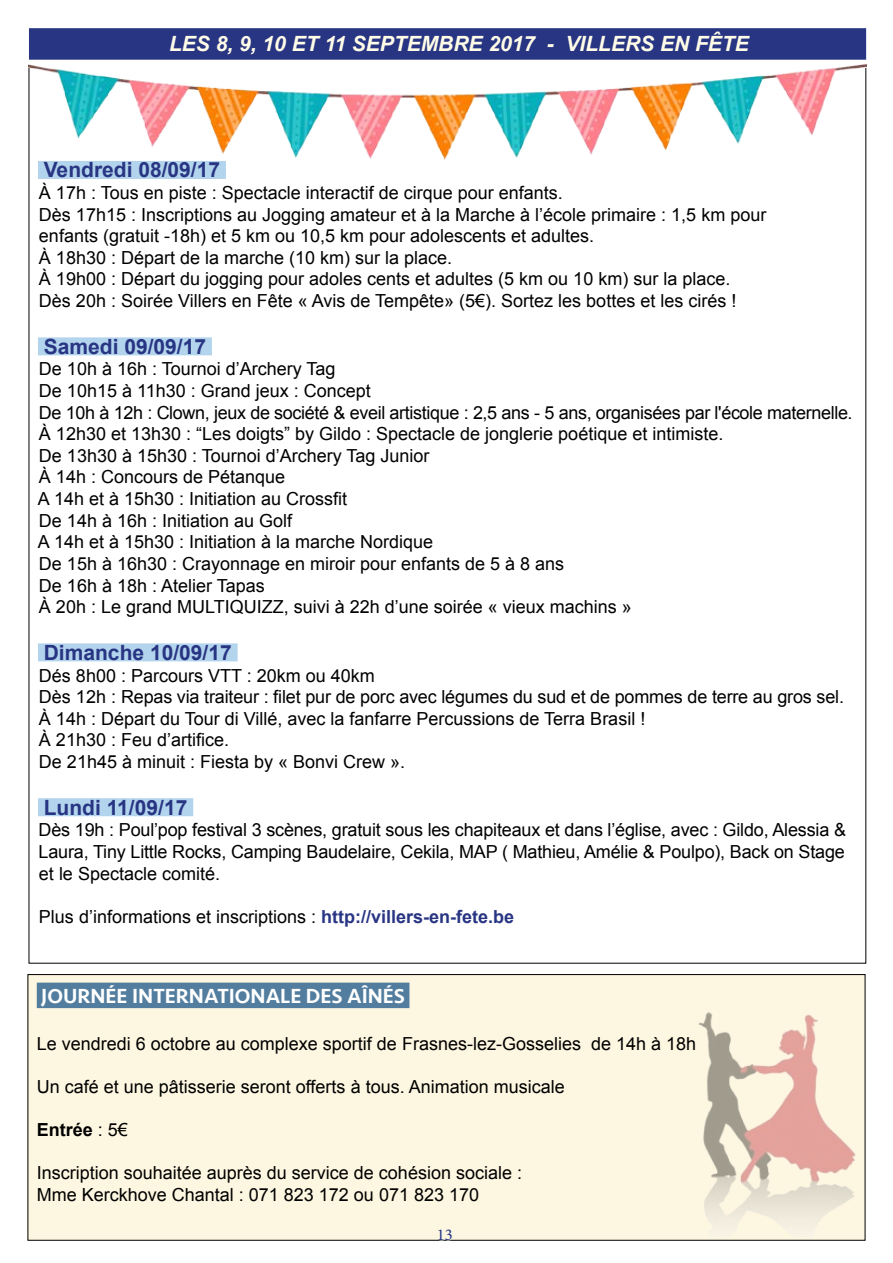
<style>
.page{position:relative;width:893px;height:1263px;background:#fff}
.page>*{position:absolute;margin:0;border:0;box-sizing:border-box;transform-origin:0 0}
.t1{font:700 21px "Arial";color:#283583}
.t2{font:italic 700 21px "Arial";color:#fffde8}
.t3{font:500 21px "Seravek";color:#fff}
.t4{font:18px/21.6px "Arial";color:#000}
.t5{font:700 18px "Arial";color:#000}
.t6{font:16.5px "Minion Pro";color:#283583}
.s1{color:#fff}
.s2{font-weight:700;color:#283583}
.s3{font-weight:400}
</style>
<div class="page">
<div style="left:29px;top:28px;width:837px;height:32px;background:#283583"></div>
<div style="left:38px;top:337px;width:174px;height:18px;background:#b3d4ed"></div>
<div style="left:38px;top:643px;width:200px;height:18px;background:#b3d4ed"></div>
<div style="left:38px;top:798px;width:155px;height:18px;background:#b3d4ed"></div>
<div style="left:28px;top:974px;width:837px;height:266px;background:#fdf6e0"></div>
<div style="left:37px;top:983px;width:372px;height:25px;background:#527d9e"></div>
<img style="left:29px;top:59px;width:837px;height:120px">
<img style="left:666px;top:1000px;width:200px;height:240px">
<div style="left:439px;top:1230px;width:13px;height:11px;background:#daeae8;opacity:.75"></div>
<p class="t2" style="left:169px;top:30px;width:581px">LES 8, 9, 10 ET 11 SEPTEMBRE 2017 - VILLERS EN FÊTE</p>
<p class="t1" style="left:44px;top:156px;width:178px">Vendredi 08/09/17</p>
<p class="t4" style="left:39px;top:182px;width:729px">À 17h : Tous en piste : Spectacle interactif de cirque pour enfants.<br>Dès 17h15 : Inscriptions au Jogging amateur et à la Marche à l’école primaire : 1,5 km pour enfants (gratuit -18h) et 5 km ou 10,5 km pour adolescents et adultes.<br>À 18h30 : Départ de la marche (10 km) sur la place.<br>À 19h00 : Départ du jogging pour adoles cents et adultes (5 km ou 10 km) sur la place.<br>Dès 20h : Soirée Villers en Fête « Avis de Tempête» (5€). Sortez les bottes et les cirés !</p>
<p class="t1" style="left:44px;top:333px;width:164px">Samedi 09/09/17</p>
<p class="t4" style="left:38px;top:359px;width:816px">De 10h à 16h : Tournoi d’Archery Tag<br>De 10h15 à 11h30 : Grand jeux : Concept<br>De 10h à 12h : Clown, jeux de société &amp; eveil artistique : 2,5 ans - 5 ans, organisées par l'école maternelle.<br>À 12h30 et 13h30 : “Les doigts” by Gildo : Spectacle de jonglerie poétique et intimiste.<br>De 13h30 à 15h30 : Tournoi d’Archery Tag Junior<br>À 14h : Concours de Pétanque<br>A 14h et à 15h30 : Initiation au Crossfit<br>De 14h à 16h : Initiation au Golf<br>A 14h et à 15h30 : Initiation à la marche Nordique<br>De 15h à 16h30 : Crayonnage en miroir pour enfants de 5 à 8 ans<br>De 16h à 18h : Atelier Tapas<br>À 20h : Le grand MULTIQUIZZ, suivi à 22h d’une soirée « vieux machins »</p>
<p class="t1" style="left:44px;top:639px;width:189px">Dimanche 10/09/17</p>
<p class="t4" style="left:39px;top:665px;width:806px">Dés 8h00 : Parcours VTT : 20km ou 40km<br>Dès 12h : Repas via traiteur : filet pur de porc avec légumes du sud et de pommes de terre au gros sel.<br>À 14h : Départ du Tour di Villé, avec la fanfarre Percussions de Terra Brasil !<br>À 21h30 : Feu d’artifice.<br>De 21h45 à minuit : Fiesta by « Bonvi Crew ».</p>
<p class="t1" style="left:44px;top:793px;width:145px">Lundi 11/09/17</p>
<p class="t4" style="left:39px;top:819px;width:809px">Dès 19h : Poul’pop festival 3 scènes, gratuit sous les chapiteaux et dans l’église, avec : Gildo, Alessia &amp;</p>
<p class="t4" style="left:39px;top:841px;width:808px">Laura, Tiny Little Rocks, Camping Baudelaire, Cekila, MAP ( Mathieu, Amélie &amp; Poulpo), Back on Stage</p>
<p class="t4" style="left:29px;top:863px;width:193px"><span class="s1">a</span>et le Spectacle comité.</p>
<p class="t4" style="left:39px;top:906px;width:477px">Plus d’informations et inscriptions : <span class="s2">http://villers-en-fete.be</span></p>
<p class="t3" style="left:41px;top:983px;width:365px">JOURNÉE INTERNATIONALE DES AÎNÉS</p>
<p class="t4" style="left:37px;top:1033px;width:661px">Le vendredi 6 octobre au complexe sportif de Frasnes-lez-Gosselies de 14h à 18h</p>
<p class="t4" style="left:37px;top:1076px;width:529px">Un café et une pâtisserie seront offerts à tous. Animation musicale</p>
<p class="t5" style="left:37px;top:1118px;width:93px">Entrée <span class="s3">: 5€</span></p>
<p class="t4" style="left:37px;top:1162px;width:487px">Inscription souhaitée auprès du service de cohésion sociale :<br>Mme Kerckhove Chantal : 071 823 172 ou 071 823 170</p>
<p class="t6" style="left:437px;top:1223px;width:17px">13</p>
</div>
